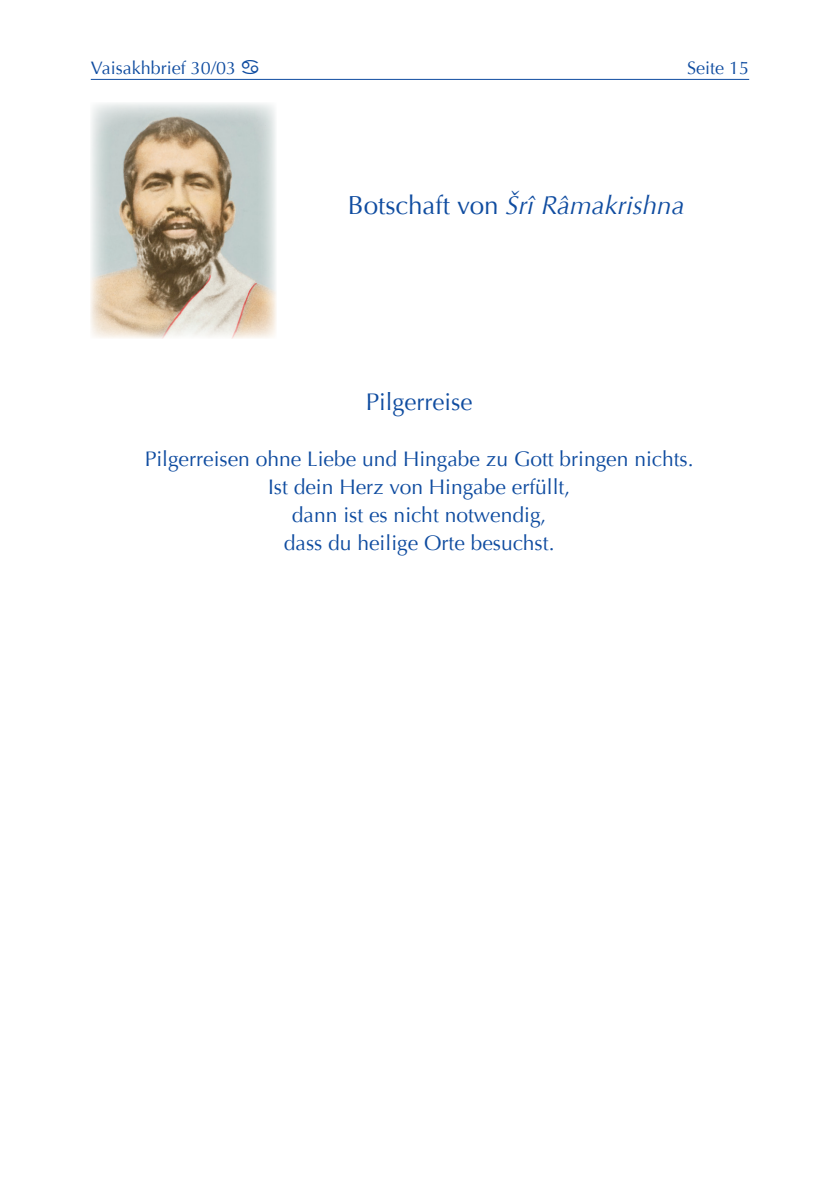
<style>
.page{position:relative;width:840px;height:1191px;background:#fff}
.page>*{position:absolute;margin:0;border:0;box-sizing:border-box;transform-origin:0 0}
.t1{font:italic 26px "Optima";color:#0f4ca0}
.t2{font:24px "Optima";color:#0f4ca0}
.t3{font:21px/28px "Optima";color:#0f4ca0;text-align:center}
.t4{font:18px "Optima";color:#0f4ca0}
.s1{font-family:"Glyphs"}
.s2{font-style:normal}
</style>
<div class="page">
<hr style="left:91px;top:79px;width:657px;height:1px;background:#0f4ca0">
<img style="left:91px;top:103px;width:185px;height:235px">
<p class="t4" style="left:91px;top:57px;width:170px">Vaisakhbrief 30/03 <span class="s1">4</span></p>
<p class="t4" style="left:686px;top:57px;width:64px">Seite 15</p>
<p class="t1" style="left:347px;top:190px;width:338px"><span class="s2">Botschaft von</span> Šrî Râmakrishna</p>
<p class="t2" style="left:365px;top:388px;width:108px">Pilgerreise</p>
<p class="t3" style="left:145px;top:445px;width:546px">Pilgerreisen ohne Liebe und Hingabe zu Gott bringen nichts.<br>Ist dein Herz von Hingabe erfüllt,<br>dann ist es nicht notwendig,<br>dass du heilige Orte besuchst.</p>
</div>
